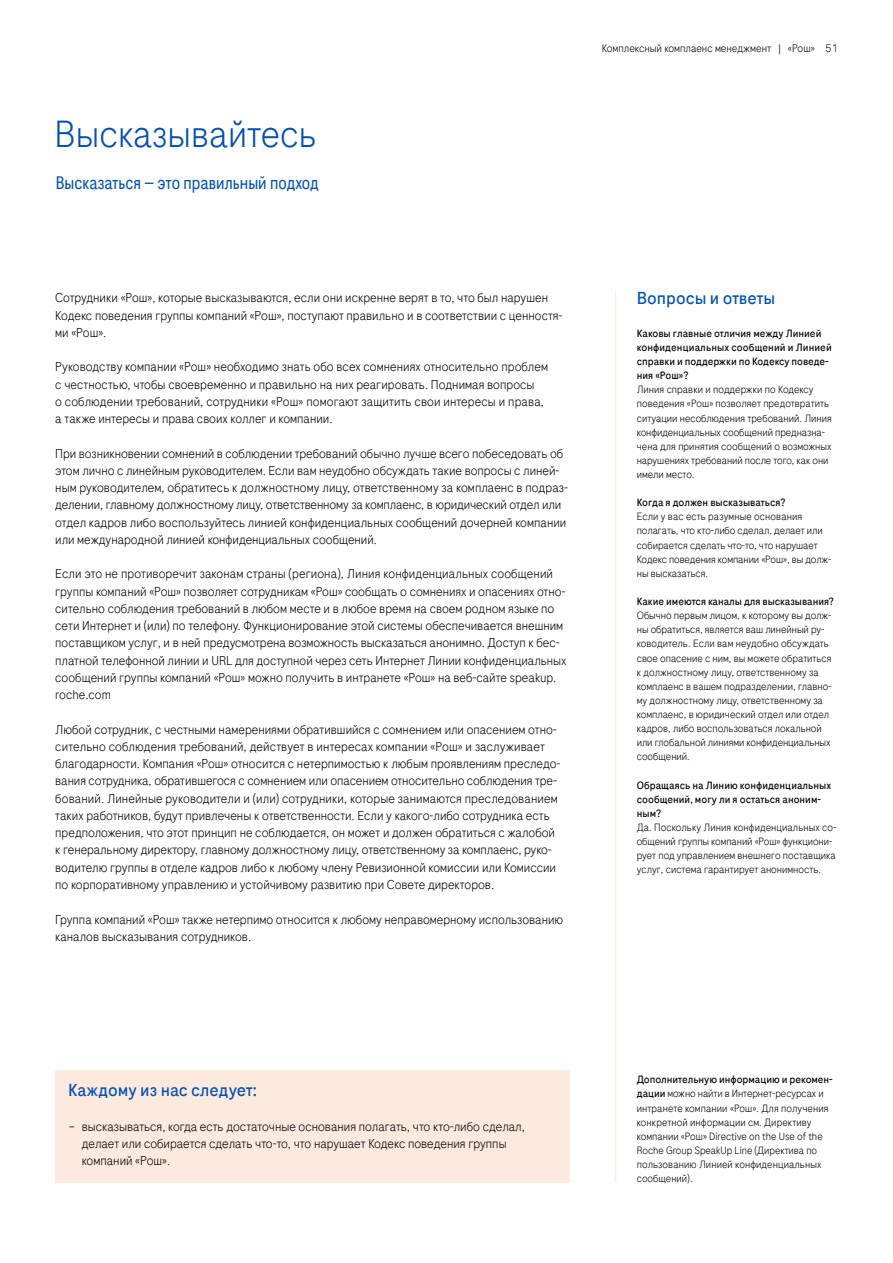
<style>
.page{position:relative;width:893px;height:1263px;background:#fff}
.page>*{position:absolute;margin:0;border:0;box-sizing:border-box;transform-origin:0 0}
.t1{font:300 37.5px "Roche Sans";color:#0050b6}
.t2{font:18px "Roche Sans Condensed";color:#0050b6}
.t3{font:17.25px "Roche Sans";color:#0050b6}
.t4{font:300 12.75px/17.2px "Roche Sans";color:#000}
.t5{font:300 10.8px "Roche Sans";color:#000}
.t6{font:300 10.5px/14.1px "Roche Sans";color:#000}
.t7{font:10.5px/14.1px "Roche Sans";color:#000}
.s1{font-weight:400}
</style>
<div class="page">
<hr style="left:615px;top:292px;width:1px;height:890px;background:#fdeade">
<div style="left:55px;top:1070px;width:515px;height:112px;background:#fdeade"></div>
<h1 class="t1" style="left:55px;top:111px;width:264px">Высказывайтесь</h1>
<h2 class="t2" style="left:56px;top:172px;width:265px">Высказаться — это правильный подход</h2>
<p class="t5" style="left:602px;top:42px;width:237px">Комплексный комплаенс менеджмент | «Рош» 51</p>
<p class="t4" style="left:55px;top:289px;width:509px">Сотрудники «Рош», которые высказываются, если они искренне верят в то, что был нарушен<br>Кодекс поведения группы компаний «Рош», поступают правильно и в соответствии с ценностя&shy;ми «Рош».</p>
<p class="t4" style="left:55px;top:358px;width:494px">Руководству компании «Рош» необходимо знать обо всех сомнениях относительно проблем с честностью, чтобы своевременно и правильно на них реагировать. Поднимая вопросы<br>о соблюдении требований, сотрудники «Рош» помогают защитить свои интересы и права, а также интересы и права своих коллег и компании.</p>
<p class="t4" style="left:55px;top:444px;width:514px">При возникновении сомнений в соблюдении требований обычно лучше всего побеседовать об этом лично с линейным руководителем. Если вам неудобно обсуждать такие вопросы с линей&shy;ным руководителем, обратитесь к должностному лицу, ответственному за комплаенс в подраз&shy;делении, главному должностному лицу, ответственному за комплаенс, в юридический отдел или отдел кадров либо воспользуйтесь линией конфиденциальных сообщений дочерней компании или международной линией конфиденциальных сообщений.</p>
<p class="t4" style="left:55px;top:565px;width:513px">Если это не противоречит законам страны (региона), Линия конфиденциальных сообщений группы компаний «Рош» позволяет сотрудникам «Рош» сообщать о сомнениях и опасениях отно&shy;сительно соблюдения требований в любом месте и в любое время на своем родном языке по сети Интернет и (или) по телефону. Функционирование этой системы обеспечивается внешним поставщиком услуг, и в ней предусмотрена возможность высказаться анонимно. Доступ к бес&shy;платной телефонной линии и URL для доступной через сеть Интернет Линии конфиденциальных сообщений группы компаний «Рош» можно получить в интранете «Рош» на веб-сайте speakup. roche.com</p>
<p class="t4" style="left:55px;top:720px;width:507px">Любой сотрудник, с честными намерениями обратившийся с сомнением или опасением отно&shy;сительно соблюдения требований, действует в интересах компании «Рош» и заслуживает благодарности. Компания «Рош» относится с нетерпимостью к любым проявлениям преследо&shy;вания сотрудника, обратившегося с сомнением или опасением относительно соблюдения тре&shy;бований. Линейные руководители и (или) сотрудники, которые занимаются преследованием таких работников, будут привлечены к ответственности. Если у какого-либо сотрудника есть предположения, что этот принцип не соблюдается, он может и должен обратиться с жалобой к генеральному директору, главному должностному лицу, ответственному за комплаенс, руко&shy;водителю группы в отделе кадров либо к любому члену Ревизионной комиссии или Комиссии по корпоративному управлению и устойчивому развитию при Совете директоров.</p>
<p class="t4" style="left:55px;top:910px;width:510px">Группа компаний «Рош» также нетерпимо относится к любому неправомерному использованию каналов высказывания сотрудников.</p>
<h3 class="t3" style="left:637px;top:287px;width:140px">Вопросы и ответы</h3>
<p class="t7" style="left:637px;top:326px;width:197px">Каковы главные отличия между Линией конфиденциальных сообщений и Линией справки и поддержки по Кодексу поведе&shy;ния «Рош»?</p>
<p class="t6" style="left:637px;top:382px;width:197px">Линия справки и поддержки по Кодексу поведения «Рош» позволяет предотвратить ситуации несоблюдения требований. Линия конфиденциальных сообщений предназна&shy;чена для принятия сообщений о возможных нарушениях требований после того, как они имели место.</p>
<p class="t7" style="left:637px;top:495px;width:150px">Когда я должен высказываться?</p>
<p class="t6" style="left:637px;top:509px;width:196px">Если у вас есть разумные основания полагать, что кто-либо сделал, делает или собирается сделать что-то, что нарушает Кодекс поведения компании «Рош», вы долж&shy;ны высказаться.</p>
<p class="t7" style="left:637px;top:594px;width:199px">Какие имеются каналы для высказывания?</p>
<p class="t6" style="left:637px;top:608px;width:196px">Обычно первым лицом, к которому вы долж&shy;ны обратиться, является ваш линейный ру&shy;ководитель. Если вам неудобно обсуждать свое опасение с ним, вы можете обратиться к должностному лицу, ответственному за комплаенс в вашем подразделении, главно&shy;му должностному лицу, ответственному за комплаенс, в юридический отдел или отдел кадров, либо воспользоваться локальной или глобальной линиями конфиденциальных сообщений.</p>
<p class="t7" style="left:637px;top:778px;width:196px">Обращаясь на Линию конфиденциальных сообщений, могу ли я остаться аноним&shy;ным?</p>
<p class="t6" style="left:637px;top:820px;width:201px">Да. Поскольку Линия конфиденциальных со&shy;общений группы компаний «Рош» функциони&shy;рует под управлением внешнего поставщика услуг, система гарантирует анонимность.</p>
<h3 class="t3" style="left:68px;top:1079px;width:190px">Каждому из нас следует:</h3>
<p class="t4" style="left:82px;top:1117px;width:445px;text-indent:-13px">– высказываться, когда есть достаточные основания полагать, что кто-либо сделал, делает или собирается сделать что-то, что нарушает Кодекс поведения группы компаний «Рош».</p>
<p class="t6" style="left:637px;top:1072px;width:197px"><span class="s1">Дополнительную информацию и рекомен&shy;дации</span> можно найти в Интернет-ресурсах и интранете компании «Рош». Для получения конкретной информации см. Директиву компании «Рош» Directive on the Use of the Roche Group SpeakUp Line (Директива по пользованию Линией конфиденциальных сообщений).</p>
</div>
